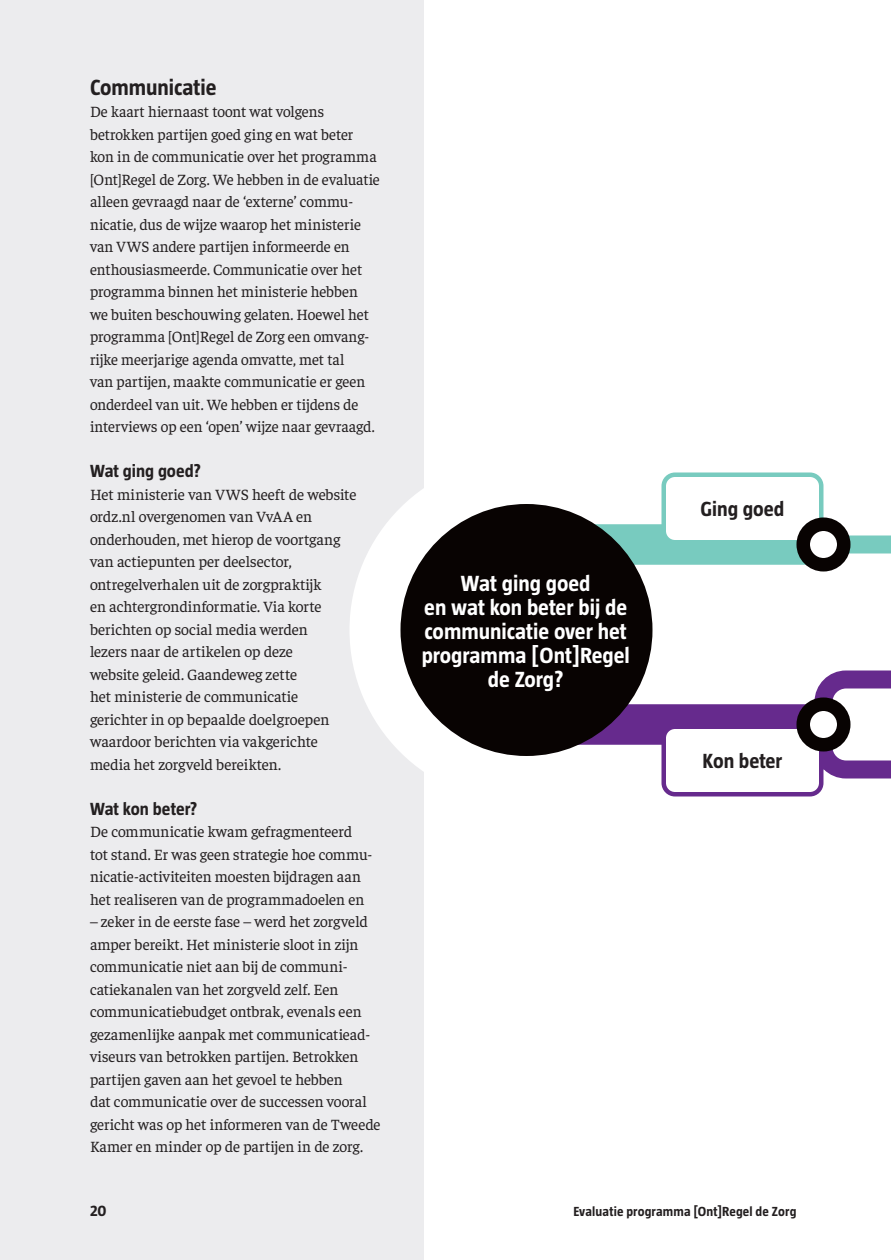
<style>
.page{position:relative;width:891px;height:1260px;background:#fff}
.page>*{position:absolute;margin:0;border:0;box-sizing:border-box;transform-origin:0 0}
.t1{font:700 22.5px/24px "Taz";color:#fff;text-align:center}
.t2{font:700 22.5px "Taz";letter-spacing:-.005em;color:#231f20}
.t3{font:700 21px "Taz";color:#231f20}
.t4{font:700 18px "Taz";color:#231f20}
.t5{font:15.75px/22.5px "Faustina";letter-spacing:-.01em;color:#231f20}
.t6{font:700 15.75px "Taz";color:#231f20}
.t7{font:700 13.5px "Taz";letter-spacing:.01em;color:#231f20}
</style>
<div class="page">
<div style="left:0;top:0;width:424px;height:1260px;background:#ececee"></div>
<div style="left:350px;top:458px;width:344px;height:344px;background:#fff;border-radius:50%"></div>
<div style="left:824px;top:536px;width:67px;height:18px;background:#78cbbf"></div>
<svg style="left:488px;top:504px;width:376px;height:72px"></svg>
<svg style="left:488px;top:576px;width:317px;height:189px"></svg>
<svg style="left:806px;top:670px;width:85px;height:109px"></svg>
<div style="left:664px;top:475px;width:157px;height:67px;background:#fff;border-radius:11px"></div>
<div style="left:662px;top:472px;width:162px;height:72px;border:4px solid #78cbbf;border-radius:11px"></div>
<div style="left:664px;top:727px;width:157px;height:67px;background:#fff;border-radius:11px"></div>
<div style="left:662px;top:724px;width:162px;height:72px;border:4px solid #662a8d;border-radius:11px"></div>
<div style="left:803px;top:524px;width:41px;height:41px;background:#fff;border-radius:50%"></div>
<div style="left:796px;top:518px;width:54px;height:54px;border:14px solid #080302;border-radius:50%"></div>
<div style="left:803px;top:704px;width:41px;height:41px;background:#fff;border-radius:50%"></div>
<div style="left:796px;top:698px;width:54px;height:54px;border:14px solid #080302;border-radius:50%"></div>
<div style="left:400px;top:504px;width:252px;height:252px;background:#080302;border-radius:50%"></div>
<h1 class="t2" style="left:90px;top:74px;width:128px">Communicatie</h1>
<p class="t5" style="left:90px;top:99px;width:292px">De kaart hiernaast toont wat volgens betrokken partijen goed ging en wat beter kon in de communicatie over het programma [Ont]Regel de Zorg. We hebben in de evaluatie alleen gevraagd naar de ‘externe’ commu&shy;nicatie, dus de wijze waarop het ministerie van VWS andere partijen informeerde en enthousiasmeerde. Communicatie over het programma binnen het ministerie hebben<br>we buiten beschouwing gelaten. Hoewel het programma [Ont]Regel de Zorg een omvang&shy;rijke meerjarige agenda omvatte, met tal<br>van partijen, maakte communicatie er geen onderdeel van uit. We hebben er tijdens de interviews op een ‘open’ wijze naar gevraagd.</p>
<p class="t4" style="left:90px;top:461px;width:113px">Wat ging goed?</p>
<p class="t5" style="left:90px;top:482px;width:268px">Het ministerie van VWS heeft de website ordz.nl overgenomen van VvAA en onderhouden, met hierop de voortgang van actiepunten per deelsector, ontregelverhalen uit de zorgpraktijk<br>en achtergrondinformatie. Via korte berichten op social media werden<br>lezers naar de artikelen op deze<br>website geleid. Gaandeweg zette<br>het ministerie de communicatie gerichter in op bepaalde doelgroepen waardoor berichten via vakgerichte media het zorgveld bereikten.</p>
<p class="t4" style="left:90px;top:798px;width:109px">Wat kon beter?</p>
<p class="t5" style="left:90px;top:819px;width:284px">De communicatie kwam gefragmenteerd tot stand. Er was geen strategie hoe commu&shy;nicatie-activiteiten moesten bijdragen aan het realiseren van de programmadoelen en</p>
<p class="t5" style="left:90px;top:909px;width:292px">– zeker in de eerste fase – werd het zorgveld amper bereikt. Het ministerie sloot in zijn communicatie niet aan bij de communi&shy;catiekanalen van het zorgveld zelf. Een communicatiebudget ontbrak, evenals een gezamenlijke aanpak met communicatiead&shy;viseurs van betrokken partijen. Betrokken partijen gaven aan het gevoel te hebben<br>dat communicatie over de successen vooral gericht was op het informeren van de Tweede Kamer en minder op de partijen in de zorg.</p>
<h1 class="t1" style="left:422px;top:571px;width:210px">Wat ging goed<br>en wat kon beter bij de communicatie over het programma [Ont]Regel de Zorg?</h1>
<h2 class="t3" style="left:701px;top:497px;width:85px">Ging goed</h2>
<h2 class="t3" style="left:703px;top:749px;width:81px">Kon beter</h2>
<p class="t6" style="left:90px;top:1202px;width:18px">20</p>
<p class="t7" style="left:573px;top:1204px;width:225px">Evaluatie programma [Ont]Regel de Zorg</p>
</div>
